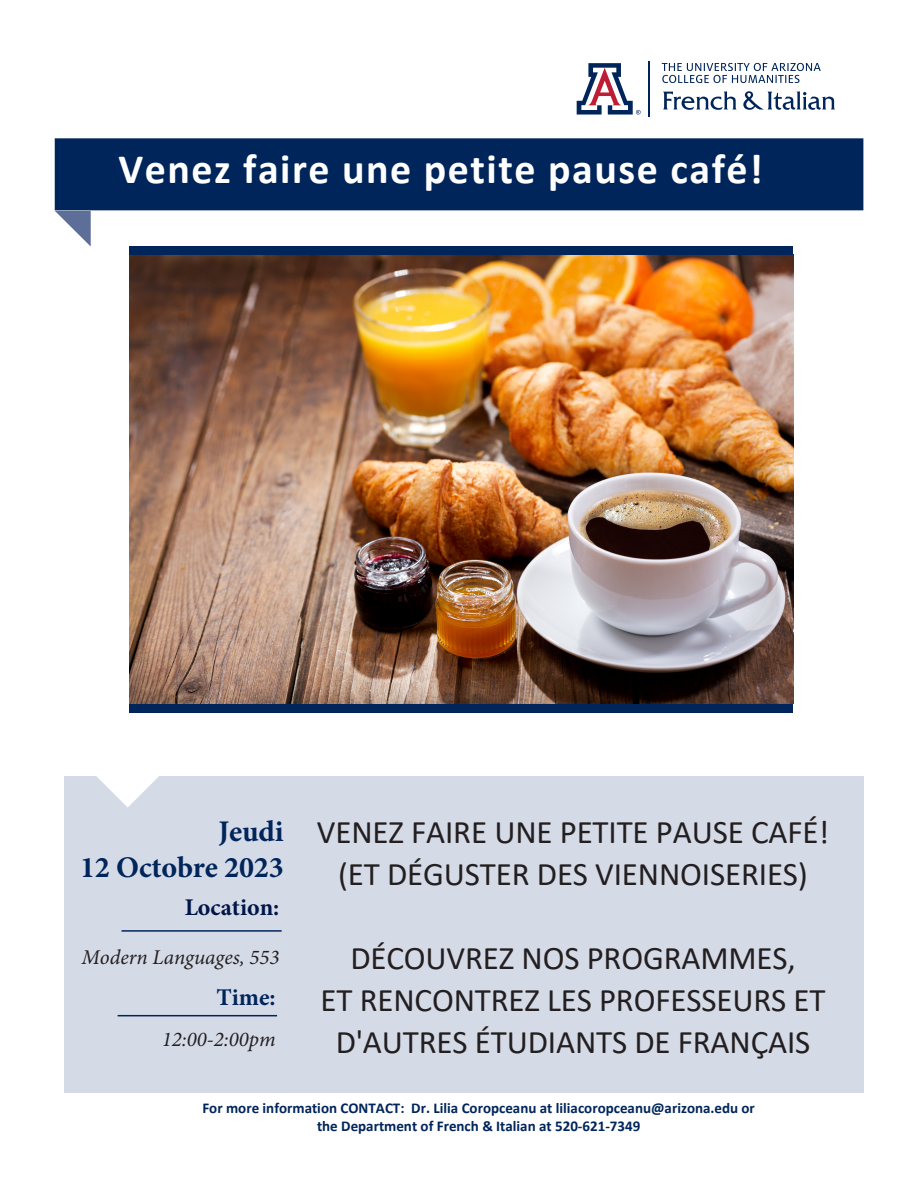
<style>
.page{position:relative;width:918px;height:1188px;background:#fff}
.page>*{position:absolute;margin:0;border:0;box-sizing:border-box;transform-origin:0 0}
.Main_heading_H1{font:700 42px "Calibri";letter-spacing:.035em;color:#fff}
.H5_italics{font:33px/42px "Calibri";letter-spacing:-.005em;color:#231f20;text-align:center}
.H3_italics_red{font:700 30px/36px "Minion Pro";letter-spacing:-.005em;color:#00255b;text-align:right}
.H2_Red{font:700 24px "Minion Pro";color:#001649}
.H2_Red-2{font:700 24px "Minion Pro";color:#00255b}
.tiny_subheading_ital{font:italic 21px "Minion Pro";color:#231f20}
.t1{font:700 15px/18px "Calibri";color:#00255b;text-align:center}
</style>
<div class="page">
<div style="left:65px;top:776px;width:799px;height:317px;background:#d5dae7"></div>
<svg style="left:96px;top:776px;width:63px;height:32px"></svg>
<hr style="left:122px;top:930px;width:160px;height:2px;background:#00255b">
<hr style="left:118px;top:1015px;width:159px;height:1px;background:#00255b">
<div style="left:55px;top:138px;width:808px;height:72px;background:#00255b"></div>
<svg style="left:55px;top:211px;width:36px;height:36px"></svg>
<div style="left:129px;top:705px;width:664px;height:8px;background:#00255b"></div>
<svg style="left:576px;top:63px;width:65px;height:52px"></svg>
<svg style="left:663px;top:91px;width:74px;height:19px"></svg>
<svg style="left:743px;top:91px;width:92px;height:19px"></svg>
<svg style="left:662px;top:63px;width:159px;height:20px"></svg>
<hr style="left:648px;top:61px;width:1px;height:56px;background:#00255b">
<img style="left:129px;top:255px;width:664px;height:448px">
<div style="left:129px;top:247px;width:664px;height:8px;background:#00255b"></div>
<p class="Main_heading_H1" style="left:118px;top:139px;width:646px">Venez faire une petite pause café!</p>
<p class="H3_italics_red" style="left:80px;top:813px;width:205px">Jeudi<br>12 Octobre 2023</p>
<p class="H2_Red" style="left:185px;top:891px;width:96px">Location:</p>
<p class="tiny_subheading_ital" style="left:82px;top:943px;width:200px">Modern Languages, 553</p>
<p class="H2_Red-2" style="left:216px;top:980px;width:61px">Time:</p>
<p class="tiny_subheading_ital" style="left:162px;top:1025px;width:115px">12:00-2:00pm</p>
<p class="H5_italics" style="left:317px;top:810px;width:514px">VENEZ FAIRE UNE PETITE PAUSE CAFÉ! (ET DÉGUSTER DES VIENNOISERIES)</p>
<p class="H5_italics" style="left:321px;top:936px;width:506px">DÉCOUVREZ NOS PROGRAMMES,<br>ET RENCONTREZ LES PROFESSEURS ET<br>D'AUTRES ÉTUDIANTS DE FRANÇAIS</p>
<p class="t1" style="left:202px;top:1099px;width:554px">For more information CONTACT: Dr. Lilia Coropceanu at liliacoropceanu@arizona.edu or the Department of French &amp; Italian at 520-621-7349</p>
</div>
